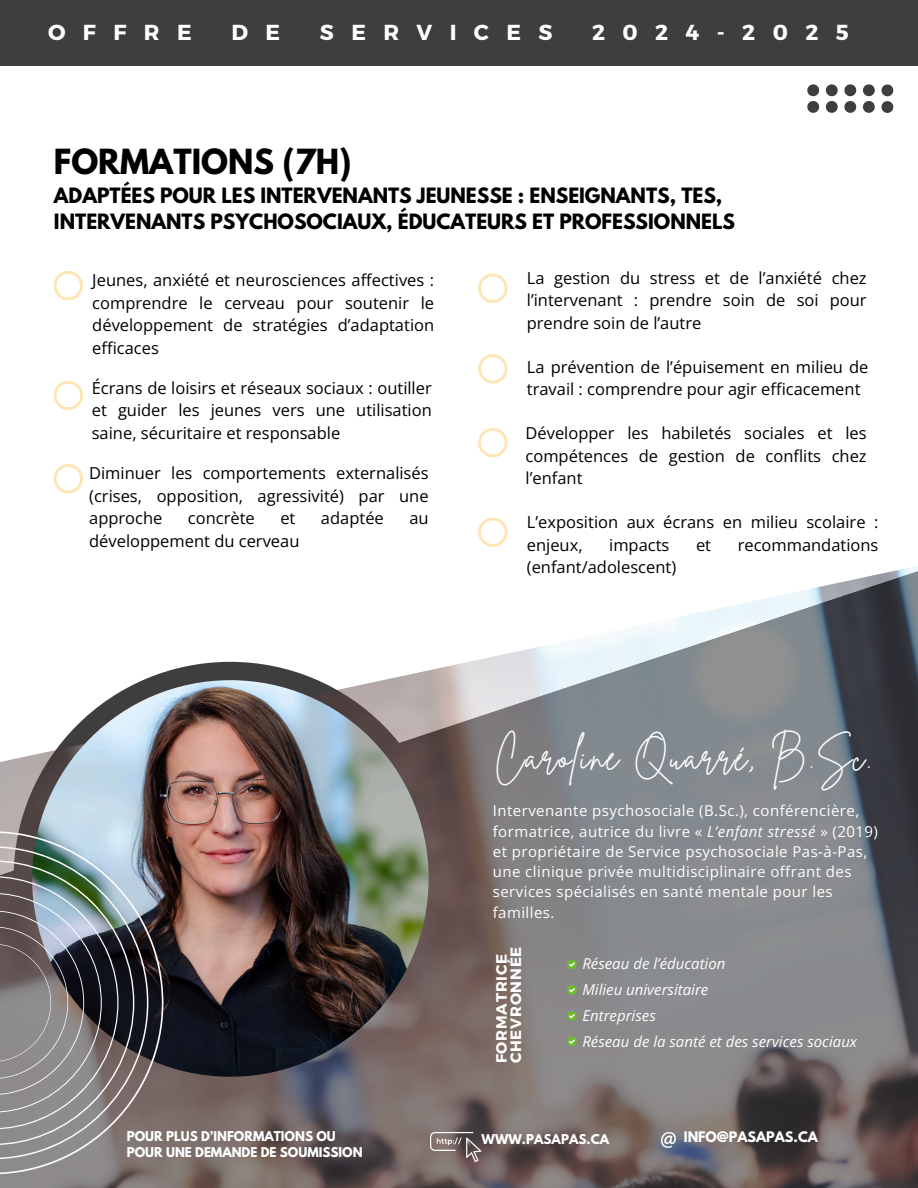
<style>
.page{position:relative;width:918px;height:1188px;background:#fff}
.page>*{position:absolute;margin:0;border:0;box-sizing:border-box;transform-origin:0 0}
.t1{font:38.1px "Brittany Signature";letter-spacing:.05em;color:#fff}
.t2{font:700 30.75px "League Spartan";color:#000}
.t3{font:700 21.75px "Montserrat";letter-spacing:.8em;color:#fff}
.t4{font:700 18.75px/25.8px "League Spartan";color:#000}
.t5{font:16.5px/22.5px "Open Sans";color:#000;text-align:justify}
.t6{font:15px/20.2px "Open Sans";letter-spacing:.03em;color:#fff}
.t7{font:italic 15px "Open Sans";color:#fff}
.t8{font:700 15px/14.7px "Montserrat";letter-spacing:.05em;color:#fff}
.t9{font:700 12.9px "League Spartan";color:#fff}
.t10{font:700 12px "League Spartan";color:#fff}
.s1{font-style:italic}
</style>
<div class="page">
<img style="left:0;top:566px;width:918px;height:622px">
<img style="left:32px;top:680px;width:397px;height:397px;border-radius:50%">
<svg style="left:882px;top:84px;width:11px;height:29px"></svg>
<svg style="left:863px;top:84px;width:12px;height:29px"></svg>
<svg style="left:844px;top:84px;width:12px;height:29px"></svg>
<svg style="left:826px;top:84px;width:12px;height:29px"></svg>
<svg style="left:807px;top:84px;width:12px;height:29px"></svg>
<div style="left:0;top:0;width:918px;height:66px;background:#403d3e"></div>
<svg style="left:567px;top:960px;width:10px;height:9px"></svg>
<svg style="left:567px;top:985px;width:10px;height:10px"></svg>
<svg style="left:567px;top:1037px;width:10px;height:9px"></svg>
<svg style="left:567px;top:1011px;width:10px;height:10px"></svg>
<svg style="left:430px;top:1132px;width:51px;height:30px;background:#837775"></svg>
<svg style="left:661px;top:1132px;width:15px;height:16px"></svg>
<svg style="left:0;top:831px;width:163px;height:343px;background:#737174"></svg>
<svg style="left:0;top:846px;width:148px;height:313px;background:#78797c"></svg>
<svg style="left:478px;top:518px;width:29px;height:29px"></svg>
<svg style="left:54px;top:381px;width:29px;height:29px"></svg>
<svg style="left:478px;top:274px;width:29px;height:29px"></svg>
<svg style="left:54px;top:464px;width:29px;height:29px"></svg>
<svg style="left:478px;top:354px;width:29px;height:29px"></svg>
<svg style="left:54px;top:271px;width:29px;height:29px"></svg>
<svg style="left:478px;top:428px;width:29px;height:29px"></svg>
<p class="t3" style="left:48px;top:18px;width:145px">OFFRE</p>
<p class="t3" style="left:232px;top:18px;width:50px">D E</p>
<p class="t3" style="left:320px;top:18px;width:234px">SERVICES</p>
<p class="t3" style="left:592px;top:18px;width:258px">2024-2025</p>
<p class="t2" style="left:54px;top:147px;width:299px">FORMATIONS (7H)</p>
<p class="t4" style="left:54px;top:185px;width:683px">ADAPTÉES POUR LES INTERVENANTS JEUNESSE : ENSEIGNANTS, TES,<br>INTERVENANTS PSYCHOSOCIAUX, ÉDUCATEURS ET PROFESSIONNELS</p>
<h1 class="t5" style="left:92px;top:268px;width:343px">Jeunes, anxiété et neurosciences affectives : comprendre le cerveau pour soutenir le développement de stratégies d’adaptation efficaces</h1>
<h6 class="t5" style="left:92px;top:376px;width:342px">Écrans de loisirs et réseaux sociaux : outiller et guider les jeunes vers une utilisation saine, sécuritaire et responsable</h6>
<p class="t5" style="left:89px;top:462px;width:341px">Diminuer les comportements externalisés (crises, opposition, agressivité) par une approche</p>
<p class="t5" style="left:188px;top:507px;width:68px">concrète</p>
<p class="t5" style="left:280px;top:507px;width:17px">et</p>
<p class="t5" style="left:321px;top:507px;width:64px">adaptée</p>
<p class="t5" style="left:409px;top:507px;width:21px">au</p>
<p class="t5" style="left:89px;top:529px;width:212px">développement du cerveau</p>
<p class="t5" style="left:527px;top:266px;width:341px">La gestion du stress et de l’anxiété chez l’intervenant : prendre soin de soi pour prendre soin de l’autre</p>
<p class="t5" style="left:527px;top:355px;width:343px">La prévention de l’épuisement en milieu de travail : comprendre pour agir efficacement</p>
<h6 class="t5" style="left:526px;top:422px;width:343px">Développer les habiletés sociales et les compétences de gestion de conflits chez l’enfant</h6>
<h6 class="t5" style="left:527px;top:511px;width:353px">L’exposition aux écrans en milieu scolaire : enjeux,</h6>
<h6 class="t5" style="left:609px;top:533px;width:62px">impacts</h6>
<h6 class="t5" style="left:696px;top:533px;width:17px">et</h6>
<h6 class="t5" style="left:738px;top:533px;width:142px">recommandations</h6>
<h6 class="t5" style="left:527px;top:556px;width:151px">(enfant/adolescent)</h6>
<p class="t1" style="left:495px;top:731px;width:379px">Caroline Quarré, B.Sc.</p>
<h6 class="t6" style="left:493px;top:801px;width:387px">Intervenante psychosociale (B.Sc.), conférencière, formatrice, autrice du livre « <span class="s1">L’enfant stressé</span> » (2019) et propriétaire de Service psychosociale Pas-à-Pas, une clinique privée multidisciplinaire offrant des services spécialisés en santé mentale pour les familles.</h6>
<p class="t8" style="left:493px;top:1063px;width:118px;rotate:-90deg">FORMATRICE<br>CHEVRONNÉE</p>
<p class="t7" style="left:582px;top:953px;width:145px">Réseau de l’éducation</p>
<h2 class="t7" style="left:582px;top:979px;width:128px">Milieu universitaire</h2>
<h6 class="t7" style="left:582px;top:1005px;width:75px">Entreprises</h6>
<h4 class="t7" style="left:582px;top:1031px;width:276px">Réseau de la santé et des services sociaux</h4>
<p class="t10" style="left:127px;top:1130px;width:211px">POUR PLUS D’INFORMATIONS OU</p>
<p class="t10" style="left:482px;top:1133px;width:129px">WWW.PASAPAS.CA</p>
<h6 class="t10" style="left:127px;top:1146px;width:237px">POUR UNE DEMANDE DE SOUMISSION</h6>
<h6 class="t9" style="left:684px;top:1130px;width:136px">INFO@PASAPAS.CA</h6>
</div>
